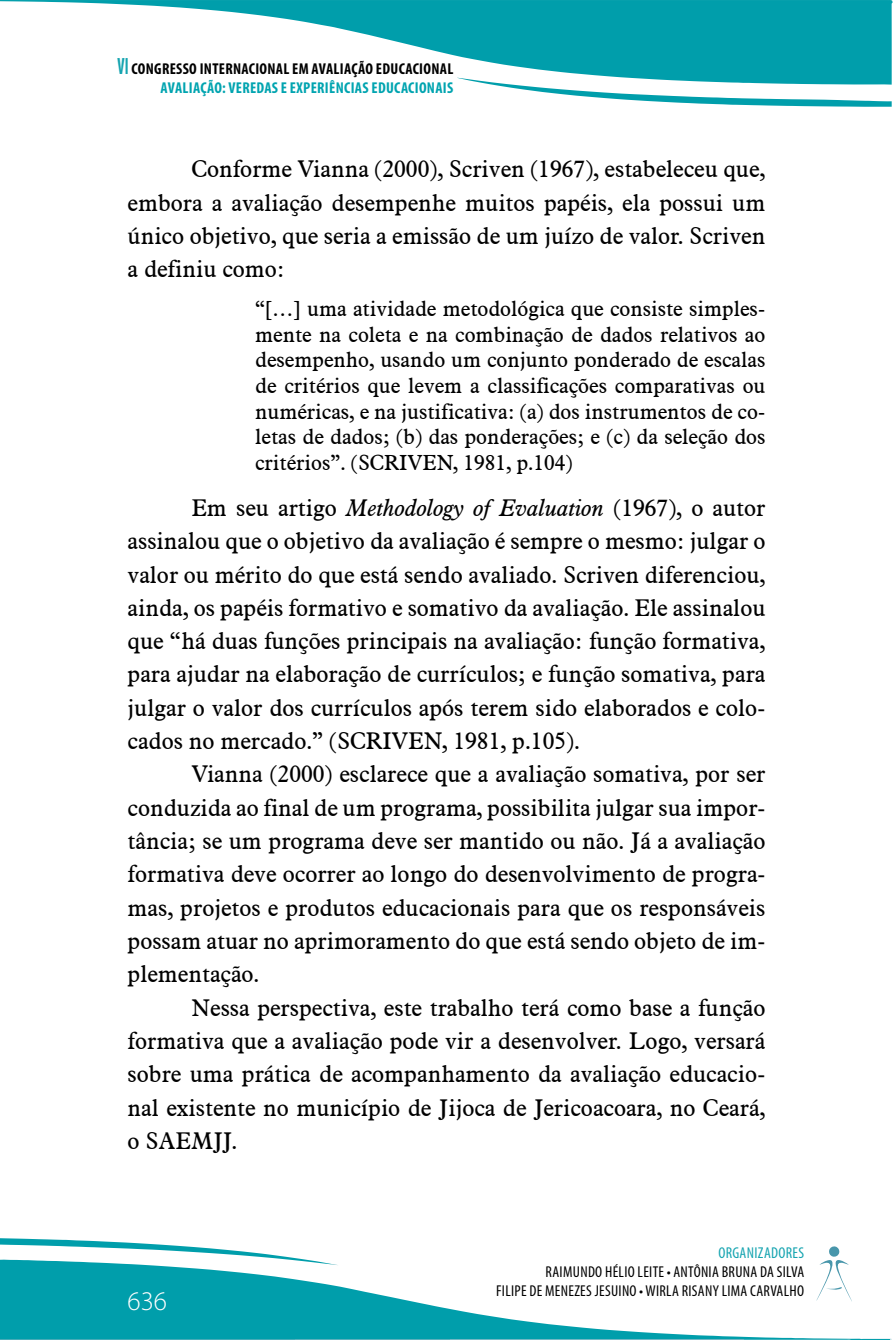
<style>
.page{position:relative;width:893px;height:1340px;background:#fff}
.page>*{position:absolute;margin:0;border:0;box-sizing:border-box;transform-origin:0 0}
.t1{font:300 27px "Myriad Pro";color:#fff}
.t2{font:23.62px/33.3px "Aldine 721 BT";color:#000;text-align:justify}
.RECUO{font:21.38px/25.7px "Aldine 721 BT";color:#000;text-align:justify}
.t3{font:700 condensed 15.75px/18.9px "Myriad Pro";letter-spacing:.02em;color:#000;text-align:right}
.t4{font:condensed 15.75px/18.9px "Myriad Pro";letter-spacing:.02em;color:#000;text-align:right}
.t5{font:condensed 15.75px "Myriad Pro";letter-spacing:.02em;color:#15a4b0}
.s1{font-size:23.62px;color:#15a4b0}
.s2{color:#00a4b0}
.s3{font-style:italic}
</style>
<div class="page">
<svg style="left:0;top:0;width:893px;height:78px;fill:#009eab"></svg>
<svg style="left:458px;top:78px;width:434px;height:29px"></svg>
<svg style="left:829px;top:1246px;width:11px;height:11px"></svg>
<svg style="left:0;top:1260px;width:859px;height:79px"></svg>
<hr style="left:0;top:1339px;width:295px;height:1px;background:#46abb7">
<hr style="left:450px;top:1339px;width:293px;height:1px;background:#72b8c4">
<hr style="left:295px;top:1339px;width:155px;height:1px;background:#5bb0bc">
<svg style="left:743px;top:1339px;width:108px;height:1px"></svg>
<svg style="left:859px;top:1338px;width:32px;height:1px"></svg>
<svg style="left:0;top:1238px;width:339px;height:27px"></svg>
<p class="t3" style="left:117px;top:59px;width:337px"><span class="s1">VI</span> CONGRESSO INTERNACIONAL EM AVALIAÇÃO EDUCACIONAL<br><span class="s2">AVALIAÇÃO: VEREDAS E EXPERIÊNCIAS EDUCACIONAIS</span></p>
<p class="t2" style="left:128px;top:152px;width:639px;text-indent:64px">Conforme Vianna (2000), Scriven (1967), estabeleceu que, embora a avaliação desempenhe muitos papéis, ela possui um único objetivo, que seria a emissão de um juízo de valor. Scriven a definiu como:</p>
<p class="RECUO" style="left:255px;top:295px;width:512px">“[…] uma atividade metodológica que consiste simples&shy;mente na coleta e na combinação de dados relativos ao desempenho, usando um conjunto ponderado de escalas de critérios que levem a classificações comparativas ou numéricas, e na justificativa: (a) dos instrumentos de co&shy;letas de dados; (b) das ponderações; e (c) da seleção dos critérios”. (SCRIVEN, 1981, p.104)</p>
<p class="t2" style="left:128px;top:490px;width:639px;text-indent:64px">Em seu artigo <span class="s3">Methodology of Evaluation</span> (1967), o autor assinalou que o objetivo da avaliação é sempre o mesmo: julgar o valor ou mérito do que está sendo avaliado. Scriven diferenciou, ainda, os papéis formativo e somativo da avaliação. Ele assinalou que “há duas funções principais na avaliação: função formativa, para ajudar na elaboração de currículos; e função somativa, para julgar o valor dos currículos após terem sido elaborados e colo&shy;cados no mercado.” (SCRIVEN, 1981, p.105).</p>
<p class="t2" style="left:128px;top:757px;width:639px;text-indent:64px">Vianna (2000) esclarece que a avaliação somativa, por ser conduzida ao final de um programa, possibilita julgar sua impor&shy;tância; se um programa deve ser mantido ou não. Já a avaliação formativa deve ocorrer ao longo do desenvolvimento de progra&shy;mas, projetos e produtos educacionais para que os responsáveis possam atuar no aprimoramento do que está sendo objeto de im&shy;plementação.</p>
<p class="t2" style="left:128px;top:990px;width:639px;text-indent:64px">Nessa perspectiva, este trabalho terá como base a função formativa que a avaliação pode vir a desenvolver. Logo, versará sobre uma prática de acompanhamento da avaliação educacio&shy;nal existente no município de Jijoca de Jericoacoara, no Ceará, o SAEMJJ.</p>
<p class="t1" style="left:128px;top:1286px;width:41px">636</p>
<p class="t5" style="left:718px;top:1242px;width:87px">ORGANIZADORES</p>
<p class="t4" style="left:496px;top:1261px;width:310px">RAIMUNDO HÉLIO LEITE • ANTÔNIA BRUNA DA SILVA<br>FILIPE DE MENEZES JESUINO • WIRLA RISANY LIMA CARVALHO</p>
</div>
